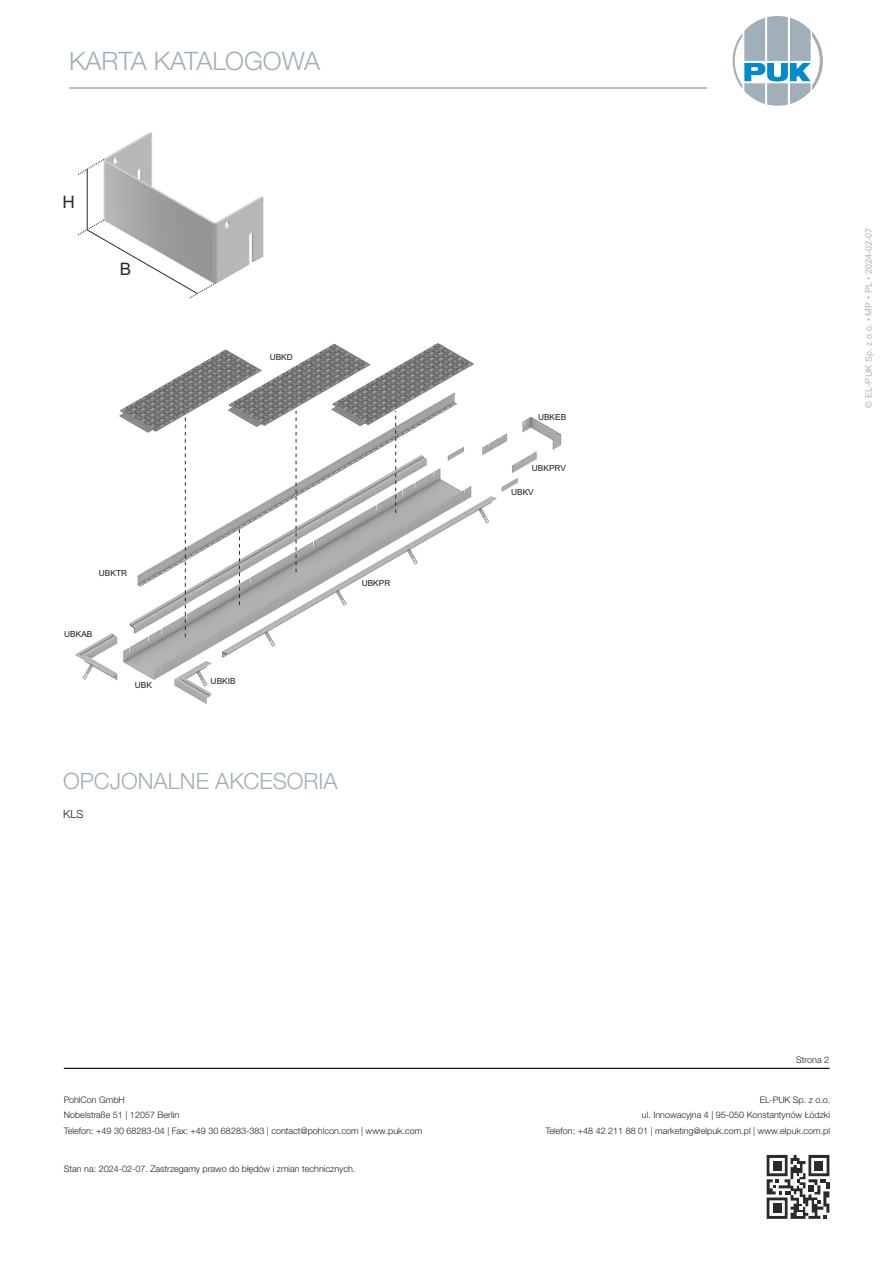
<style>
.page{position:relative;width:893px;height:1262px;background:#fff}
.page>*{position:absolute;margin:0;border:0;box-sizing:border-box;transform-origin:0 0}
.t1{font:300 25.35px "Helvetica Neue LTW1 G";color:#a0afb8}
.t2{font:300 22.5px "Helvetica Neue LTW1 G";color:#a0afb8}
.t3{font:17.25px "Arial";color:#2b2a29}
.t4{font:300 11.25px "Helvetica Neue LTW1 G";color:#1e1e23}
.t5{font:300 9px/15.8px "Helvetica Neue LTW1 G";color:#1e1e23}
.t6{font:9px "Arial";color:#b1b2bf}
.t7{font:8.4px "Arial";color:#221d22}
</style>
<div class="page">
<img style="left:75px;top:175px;width:487px;height:529px">
<svg style="left:295px;top:411px;width:1px;height:161px"></svg>
<svg style="left:239px;top:528px;width:1px;height:77px"></svg>
<svg style="left:185px;top:416px;width:1px;height:221px"></svg>
<svg style="left:395px;top:411px;width:1px;height:102px"></svg>
<hr style="left:69px;top:87px;width:638px;height:1px;background:#888">
<svg style="left:732px;top:16px;width:90px;height:90px"></svg>
<hr style="left:64px;top:1067px;width:765px;height:1px;background:#000">
<svg style="left:766px;top:1154px;width:63px;height:64px"></svg>
<img style="left:103px;top:132px;width:161px;height:152px">
<svg style="left:77px;top:158px;width:28px;height:17px"></svg>
<svg style="left:77px;top:219px;width:140px;height:80px"></svg>
<hr style="left:87px;top:169px;width:1px;height:61px;background:#2b2a29">
<h1 class="t1" style="left:69px;top:52px;width:253px">KARTA KATALOGOWA</h1>
<h3 class="t3" style="left:62px;top:195px;width:14px">H</h3>
<h3 class="t3" style="left:120px;top:263px;width:13px">B</h3>
<p class="t7" style="left:270px;top:354px;width:25px">UBKD</p>
<p class="t7" style="left:99px;top:569px;width:30px">UBKTR</p>
<p class="t7" style="left:64px;top:631px;width:30px">UBKAB</p>
<p class="t7" style="left:135px;top:682px;width:19px">UBK</p>
<p class="t7" style="left:211px;top:678px;width:26px">UBKIB</p>
<p class="t7" style="left:362px;top:579px;width:30px">UBKPR</p>
<h2 class="t2" style="left:63px;top:773px;width:276px">OPCJONALNE AKCESORIA</h2>
<p class="t4" style="left:63px;top:810px;width:22px">KLS</p>
<p class="t7" style="left:538px;top:414px;width:30px">UBKEB</p>
<p class="t7" style="left:532px;top:464px;width:36px">UBKPRV</p>
<p class="t7" style="left:511px;top:489px;width:24px">UBKV</p>
<p class="t6" style="left:865px;top:407px;width:181px;rotate:-90deg">© EL-PUK Sp. z o.o. • MP • PL • 2024-02-07</p>
<p class="t5" style="left:796px;top:1053px;width:35px">Strona 2</p>
<p class="t5" style="left:64px;top:1092px;width:360px">PohlCon GmbH<br>Nobelstraße 51 | 12057 Berlin<br>Telefon: +49 30 68283-04 | Fax: +49 30 68283-383 | contact@pohlcon.com | www.puk.com</p>
<p class="t5" style="left:759px;top:1092px;width:72px">EL-PUK Sp. z o.o.</p>
<p class="t5" style="left:642px;top:1108px;width:190px">ul. Innowacyjna 4 | 95-050 Konstantynów Łódzki</p>
<p class="t5" style="left:545px;top:1124px;width:286px">Telefon: +48 42 211 88 01 | marketing@elpuk.com.pl | www.elpuk.com.pl</p>
<p class="t5" style="left:64px;top:1162px;width:293px">Stan na: 2024-02-07. Zastrzegamy prawo do błędów i zmian technicznych.</p>
</div>
